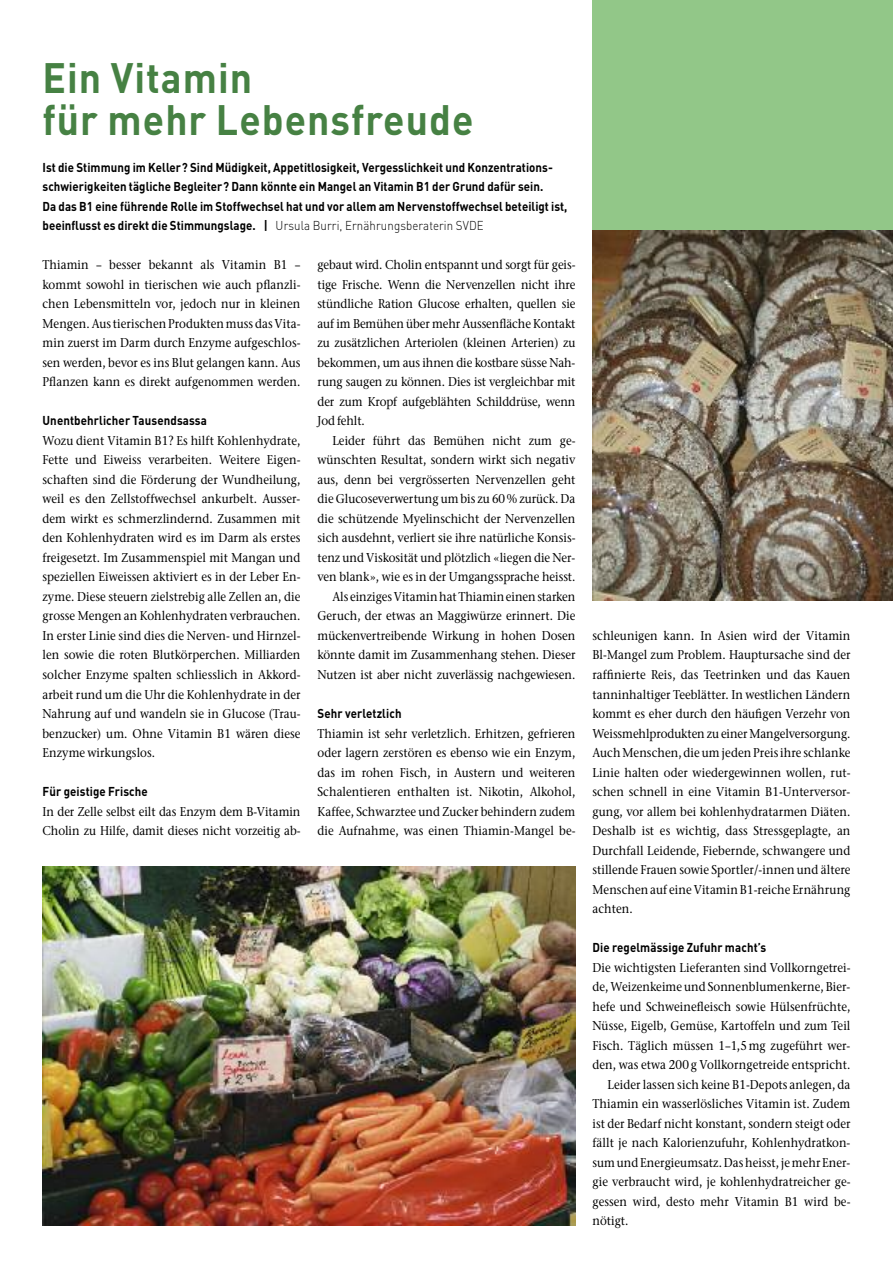
<style>
.page{position:relative;width:893px;height:1263px;background:#fff}
.page>*{position:absolute;margin:0;border:0;box-sizing:border-box;transform-origin:0 0}
.t1{font:700 42px/42px "DIN";letter-spacing:.025em;color:#468143;scale:.93 1}
.t2{font:500 12.75px/19.5px "ITC Stone Serif";letter-spacing:.005em;color:#000;text-align:justify;scale:.9 1}
.t3{font:700 12.75px/19.5px "DIN";letter-spacing:.005em;color:#000;scale:.9 1}
.s1{font-weight:300}
</style>
<div class="page">
<div style="left:592px;top:0;width:301px;height:601px;background:#92c788"></div>
<img style="left:43px;top:866px;width:532px;height:359px">
<img style="left:592px;top:230px;width:301px;height:371px">
<h1 class="t1" style="left:43px;top:58px;width:465px">Ein Vitamin<br>für mehr Lebensfreude</h1>
<p class="t3" style="left:43px;top:158px;width:585px">Ist die Stimmung im Keller? Sind Müdigkeit, Appetitlosigkeit, Vergesslichkeit und Konzentrations&shy;schwierigkeiten tägliche Begleiter? Dann könnte ein Mangel an Vitamin B1 der Grund dafür sein.<br>Da das B1 eine führende Rolle im Stoffwechsel hat und vor allem am Nervenstoffwechsel beteiligt ist, beeinflusst es direkt die Stimmungslage. | <span class="s1">Ursula Burri, Ernährungsberaterin SVDE</span></p>
<p class="t2" style="left:43px;top:257px;width:288px">Thiamin – besser bekannt als Vitamin B1 – kommt sowohl in tierischen wie auch pflanzli&shy;chen Lebensmitteln vor, jedoch nur in kleinen Mengen.Aus tierischenProduktenmuss das Vita&shy;min zuerst im Darm durch Enzyme aufgeschlos&shy;sen werden, bevor es ins Blut gelangen kann. Aus Pflanzen kann es direkt aufgenommen werden.</p>
<p class="t3" style="left:43px;top:411px;width:184px">Unentbehrlicher Tausendsassa</p>
<p class="t2" style="left:43px;top:432px;width:288px">Wozu dient Vitamin B1? Es hilft Kohlenhydrate, Fette und Eiweiss verarbeiten. Weitere Eigen&shy;schaften sind die Förderung der Wundheilung, weil es den Zellstoffwechsel ankurbelt. Ausser&shy;dem wirkt es schmerzlindernd. Zusammen mit den Kohlenhydraten wird es im Darm als erstes freigesetzt. Im Zusammenspiel mit Mangan und speziellen Eiweissen aktiviert es in der Leber En&shy;zyme. Diese steuern zielstrebig alle Zellen an, die grosse Mengen an Kohlenhydraten verbrauchen.<br>In erster Linie sind dies die Nerven- und Hirnzel&shy;len sowie die roten Blutkörperchen. Milliarden solcher Enzyme spalten schliesslich in Akkord&shy;arbeit rund um die Uhr die Kohlenhydrate in der Nahrung auf und wandeln sie in Glucose (Trau&shy;benzucker) um. Ohne Vitamin B1 wären diese Enzyme wirkungslos.</p>
<p class="t3" style="left:43px;top:782px;width:119px">Für geistige Frische</p>
<p class="t2" style="left:43px;top:803px;width:288px">In der Zelle selbst eilt das Enzym dem B-Vitamin<br>Cholin zu Hilfe, damit dieses nicht vorzeitig ab-</p>
<p class="t2" style="left:317px;top:257px;width:288px">gebaut wird. Cholin entspannt und sorgt für geis&shy;tige Frische. Wenn die Nervenzellen nicht ihre stündliche Ration Glucose erhalten, quellen sie auf im Bemühen über mehr Aussenfläche Kontakt zu zusätzlichen Arteriolen (kleinen Arterien) zu bekommen, um aus ihnen die kostbare süsse Nah&shy;rung saugen zu können. Dies ist vergleichbar mit der zum Kropf aufgeblähten Schilddrüse, wenn Jod fehlt.</p>
<p class="t2" style="left:317px;top:432px;width:288px;text-align:right">Leider führt das Bemühen nicht zum ge&shy;wünschten Resultat, sondern wirkt sich negativ aus, denn bei vergrösserten Nervenzellen geht die Glucoseverwertung um bis zu 60% zurück. Da die schützende Myelinschicht der Nervenzellen sich ausdehnt, verliert sie ihre natürliche Konsis&shy;tenz und Viskosität und plötzlich «liegen die Ner&shy;ven blank», wie es in der Umgangssprache heisst.<br>Als einzigesVitaminhatThiamineinenstarken Geruch, der etwas an Maggiwürze erinnert. Die mückenvertreibende Wirkung in hohen Dosen könnte damit im Zusammenhang stehen. Dieser Nutzen ist aber nicht zuverlässig nachgewiesen.</p>
<p class="t3" style="left:317px;top:704px;width:95px">Sehr verletzlich</p>
<p class="t2" style="left:317px;top:725px;width:288px">Thiamin ist sehr verletzlich. Erhitzen, gefrieren oder lagern zerstören es ebenso wie ein Enzym, das im rohen Fisch, in Austern und weiteren Schalentieren enthalten ist. Nikotin, Alkohol, Kaffee, Schwarztee und Zucker behindern zudem die Aufnahme, was einen Thiamin-Mangel be-</p>
<p class="t2" style="left:592px;top:627px;width:288px">schleunigen kann. In Asien wird der Vitamin Bl-Mangel zum Problem. Hauptursache sind der raffinierte Reis, das Teetrinken und das Kauen tanninhaltiger Teeblätter. In westlichen Ländern kommt es eher durch den häufigen Verzehr von Weissmehlprodukten zu einer Mangelversorgung.<br>Auch Menschen, die um jeden Preis ihre schlanke Linie halten oder wiedergewinnen wollen, rut&shy;schen schnell in eine Vitamin B1-Unterversor&shy;gung, vor allem bei kohlenhydratarmen Diäten.<br>Deshalb ist es wichtig, dass Stressgeplagte, an Durchfall Leidende, Fiebernde, schwangere und stillende Frauen sowie Sportler/-innen und ältere Menschen auf eine Vitamin B1-reiche Ernährung achten.</p>
<p class="t3" style="left:592px;top:938px;width:194px">Die regelmässige Zufuhr macht’s</p>
<p class="t2" style="left:592px;top:959px;width:288px">Die wichtigsten Lieferanten sind Vollkorngetrei-</p>
<p class="t2" style="left:592px;top:978px;width:288px">de, Weizenkeime und Sonnenblumenkerne, Bier-</p>
<p class="t2" style="left:592px;top:998px;width:288px">hefe und Schweinefleisch sowie Hülsenfrüchte,</p>
<p class="t2" style="left:592px;top:1017px;width:288px">Nüsse, Eigelb, Gemüse, Kartoffeln und zum Teil</p>
<p class="t2" style="left:592px;top:1037px;width:288px">Fisch. Täglich müssen 1–1,5mg zugeführt wer-</p>
<p class="t2" style="left:592px;top:1056px;width:288px">den, was etwa 200 g Vollkorngetreide entspricht.</p>
<p class="t2" style="left:607px;top:1076px;width:272px">Leider lassen sich keine B1-Depots anlegen, da</p>
<p class="t2" style="left:592px;top:1095px;width:288px">Thiamin ein wasserlösliches Vitamin ist. Zudem</p>
<p class="t2" style="left:592px;top:1115px;width:288px">ist der Bedarf nicht konstant, sondern steigt oder</p>
<p class="t2" style="left:592px;top:1134px;width:288px">fällt je nach Kalorienzufuhr, Kohlenhydratkon-</p>
<p class="t2" style="left:592px;top:1154px;width:288px">sumund Energieumsatz.Dasheisst,jemehr Ener-</p>
<p class="t2" style="left:592px;top:1173px;width:288px">gie verbraucht wird, je kohlenhydratreicher ge-</p>
<p class="t2" style="left:592px;top:1193px;width:288px">gessen wird, desto mehr Vitamin B1 wird be-</p>
<p class="t2" style="left:592px;top:1212px;width:42px">nötigt.</p>
</div>
